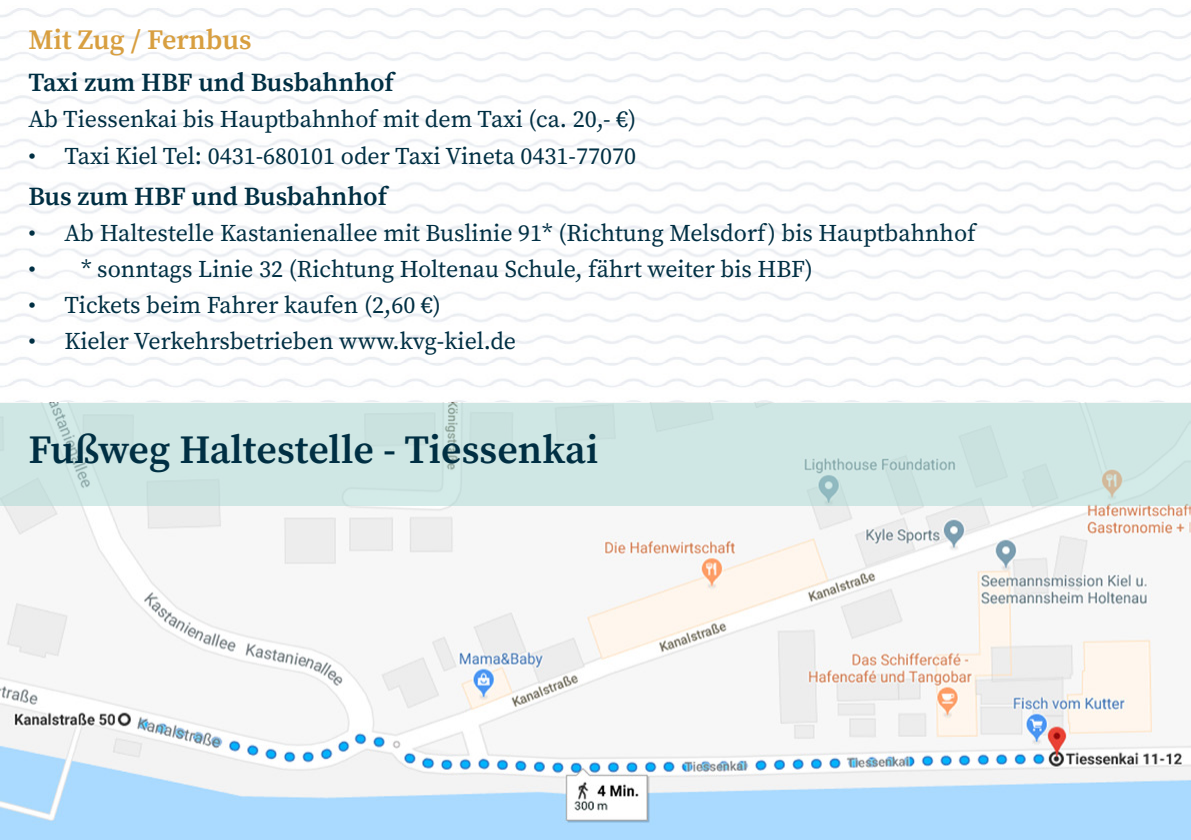
<style>
.page{position:relative;width:1191px;height:840px;background:#fff}
.page>*{position:absolute;margin:0;border:0;box-sizing:border-box;transform-origin:0 0}
.t1{font:600 40px "Source Serif Pro";color:#002f43}
.t2{font:600 28px "Source Serif Pro";color:#d89f40}
.t3{font:600 26px "Source Serif Pro";color:#002f43}
.t4{font:24px "Source Serif Pro";color:#002f43}
</style>
<div class="page">
<img style="left:0;top:8px;width:1191px;height:395px">
<img style="left:0;top:505px;width:1191px;height:334px">
<div style="left:0;top:403px;width:1191px;height:102px;background:#cfe7e4"></div>
<p class="t2" style="left:28px;top:20px;width:225px">Mit Zug / Fernbus</p>
<p class="t3" style="left:28px;top:65px;width:367px">Taxi zum HBF und Busbahnhof</p>
<p class="t4" style="left:28px;top:103px;width:609px">Ab Tiessenkai bis Hauptbahnhof mit dem Taxi (ca. 20,- €)</p>
<p class="t4" style="left:28px;top:139px;width:609px">• Taxi Kiel Tel: 0431-680101 oder Taxi Vineta 0431-77070</p>
<p class="t3" style="left:28px;top:179px;width:360px">Bus zum HBF und Busbahnhof</p>
<p class="t4" style="left:28px;top:217px;width:949px">• Ab Haltestelle Kastanienallee mit Buslinie 91* (Richtung Melsdorf) bis Hauptbahnhof</p>
<p class="t4" style="left:28px;top:253px;width:786px">• * sonntags Linie 32 (Richtung Holtenau Schule, fährt weiter bis HBF)</p>
<p class="t4" style="left:28px;top:289px;width:414px">• Tickets beim Fahrer kaufen (2,60 €)</p>
<p class="t4" style="left:28px;top:325px;width:489px">• Kieler Verkehrsbetrieben www.kvg-kiel.de</p>
<h1 class="t1" style="left:28px;top:422px;width:571px">Fußweg Haltestelle - Tiessenkai</h1>
</div>
